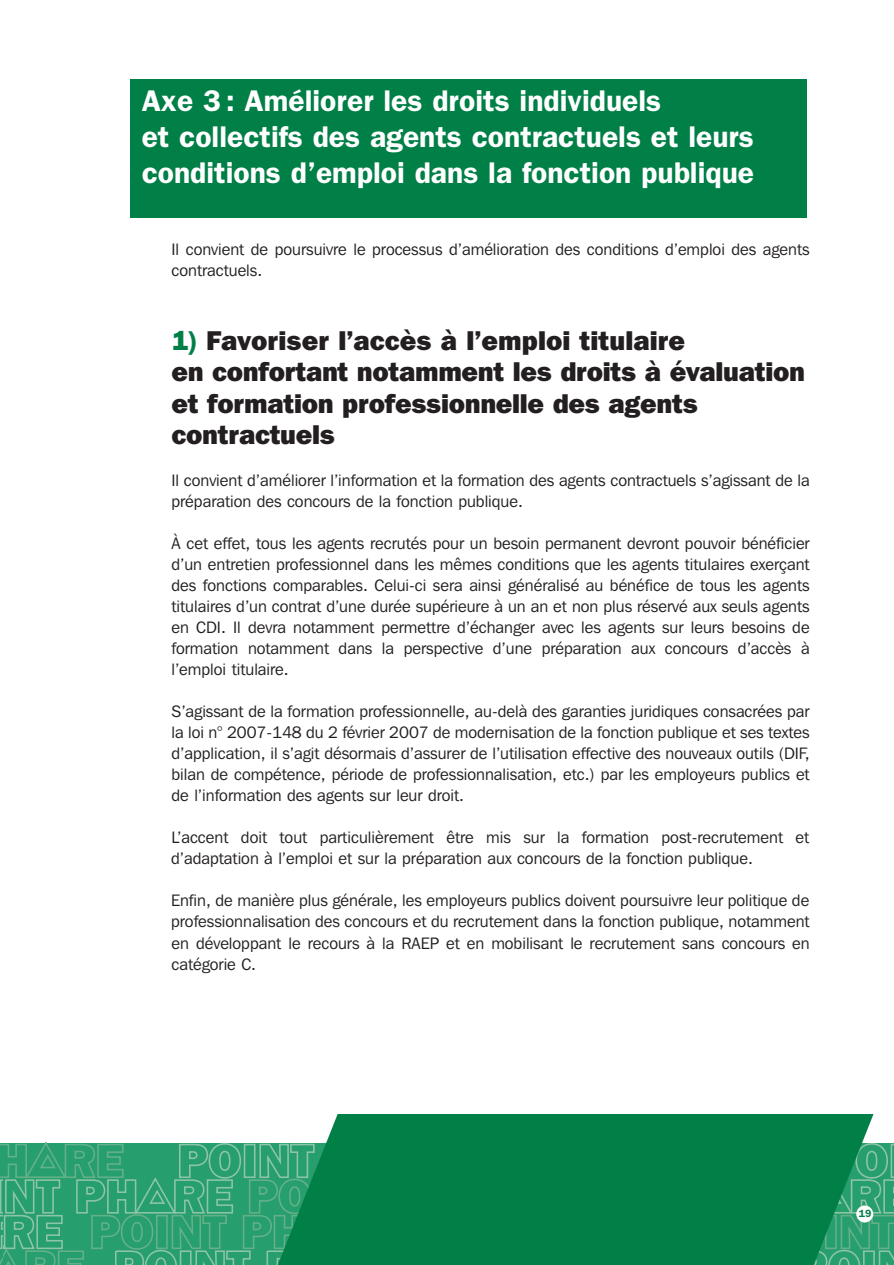
<style>
.page{position:relative;width:894px;height:1265px;background:#fff}
.page>*{position:absolute;margin:0;border:0;box-sizing:border-box;transform-origin:0 0}
.t1{font:600 30px/36px "Franklin Gothic";color:#fff}
.t2{font:800 27px/31.5px "Franklin Gothic IT Cby BT";letter-spacing:-.01em;color:#231f20}
.t3{font:16.5px/21px "Franklin Gothic IT Cby BT";color:#231f20}
.t4{font:600 10.5px "Franklin Gothic";color:#007f46}
.s1{color:#007f46}
</style>
<div class="page">
<div style="left:130px;top:79px;width:676px;height:139px;background:#007f46"></div>
<div style="left:327px;top:1114px;width:546px;height:27px;background:#007f46"></div>
<svg style="left:0;top:1141px;width:894px;height:124px;background:#178e5a"></svg>
<h1 class="t1" style="left:142px;top:83px;width:614px">Axe 3 : Améliorer les droits individuels<br>et collectifs des agents contractuels et leurs conditions d’emploi dans la fonction publique</h1>
<p class="t3" style="left:171px;top:240px;width:639px">Il convient de poursuivre le processus d’amélioration des conditions d’emploi des agents contractuels.</p>
<h2 class="t2" style="left:171px;top:327px;width:635px"><span class="s1">1)</span> Favoriser l’accès à l’emploi titulaire<br>en confortant notamment les droits à évaluation et formation professionnelle des agents contractuels</h2>
<p class="t3" style="left:171px;top:471px;width:639px">Il convient d’améliorer l’information et la formation des agents contractuels s’agissant de la préparation des concours de la fonction publique.</p>
<p class="t3" style="left:171px;top:534px;width:639px;text-align:justify">À cet effet, tous les agents recrutés pour un besoin permanent devront pouvoir bénéficier d’un entretien professionnel dans les mêmes conditions que les agents titulaires exerçant des fonctions comparables. Celui-ci sera ainsi généralisé au bénéfice de tous les agents titulaires d’un contrat d’une durée supérieure à un an et non plus réservé aux seuls agents en CDI. Il devra notamment permettre d’échanger avec les agents sur leurs besoins de formation notamment dans la perspective d’une préparation aux concours d’accès à l’emploi titulaire.</p>
<p class="t3" style="left:171px;top:702px;width:639px;text-align:justify">S’agissant de la formation professionnelle, au-delà des garanties juridiques consacrées par la loi n° 2007-148 du 2 février 2007 de modernisation de la fonction publique et ses textes d’application, il s’agit désormais d’assurer de l’utilisation effective des nouveaux outils (DIF, bilan de compétence, période de professionnalisation, etc.) par les employeurs publics et de l’information des agents sur leur droit.</p>
<p class="t3" style="left:171px;top:828px;width:639px">L’accent doit tout particulièrement être mis sur la formation post-recrutement et d’adaptation à l’emploi et sur la préparation aux concours de la fonction publique.</p>
<p class="t3" style="left:171px;top:891px;width:640px;text-align:justify">Enfin, de manière plus générale, les employeurs publics doivent poursuivre leur politique de professionnalisation des concours et du recrutement dans la fonction publique, notamment en développant le recours à la RAEP et en mobilisant le recrutement sans concours en catégorie C.</p>
<p class="t4" style="left:858px;top:1207px;width:14px">19</p>
</div>
